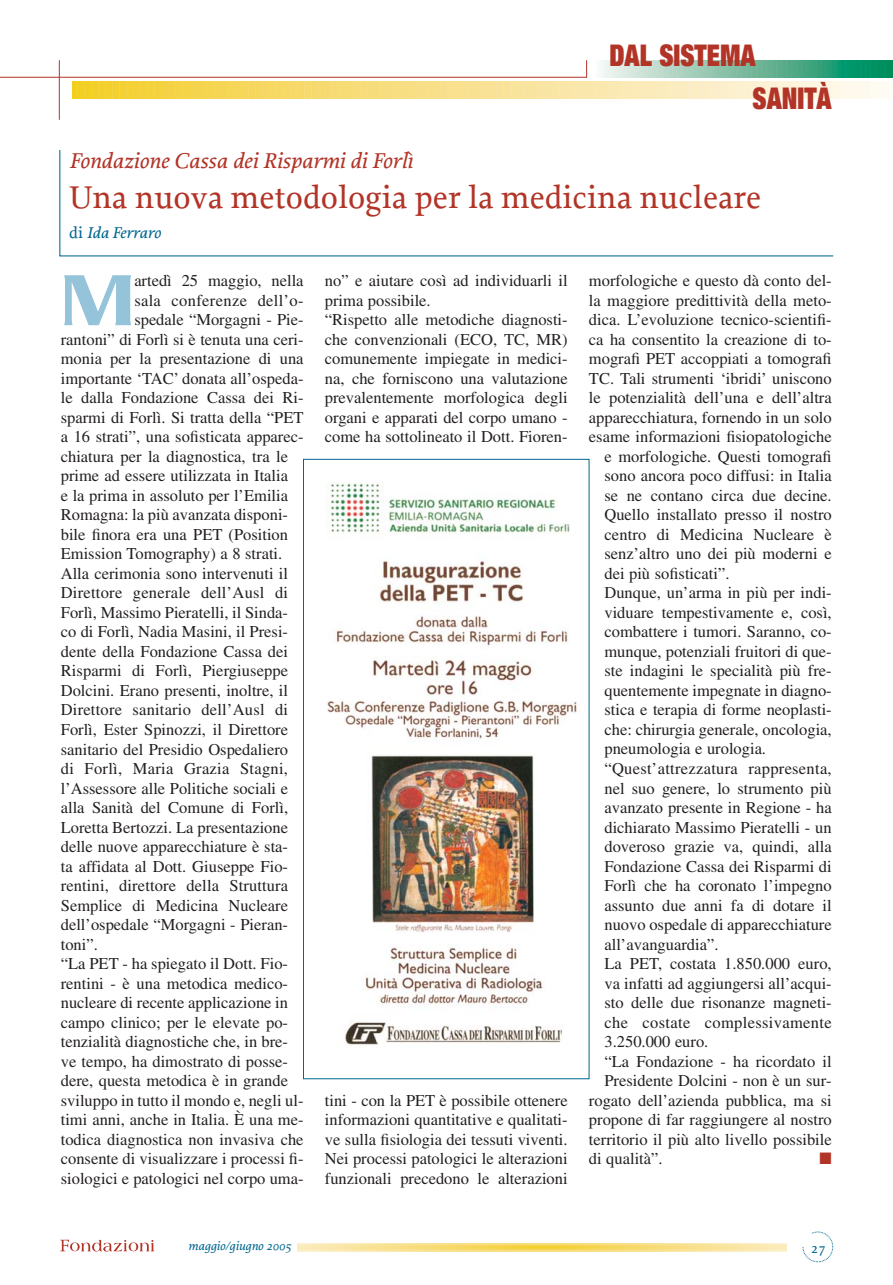
<style>
.page{position:relative;width:893px;height:1285px;background:#fff}
.page>*{position:absolute;margin:0;border:0;box-sizing:border-box;transform-origin:0 0}
.t1{font:500 78px "Serpentine";color:#94c3da}
.t2{font:500 33px "Proforma";color:#b23427}
.t3{font:900 expanded 30px "Helvetica Neue";color:#b23427;scale:.88 1}
.t4{font:italic 500 22.5px "Proforma";color:#b23427}
.t5{font:16.5px/19.5px "Times";color:#231f20}
.t6{font:16.5px "Times";letter-spacing:.02em;color:#231f20}
.t7{font:italic 500 16.5px "Proforma";letter-spacing:-.005em;color:#00678f}
.t8{font:16.5px "Zapf Dingbats";color:#b23427}
.t9{font:500 15px "Proforma";color:#00678f}
.t10{font:italic 500 12.75px "Proforma";color:#00678f}
.s1{font-style:normal}
</style>
<div class="page">
<svg style="left:297px;top:1243px;width:489px;height:8px;background:#f8df87"></svg>
<svg style="left:803px;top:1231px;width:30px;height:30px"></svg>
<svg style="left:60px;top:1239px;width:94px;height:12px"></svg>
<hr style="left:0;top:77px;width:587px;height:1px;background:#b23427">
<hr style="left:59px;top:60px;width:1px;height:60px;background:#b23427">
<svg style="left:72px;top:60px;width:821px;height:38px"></svg>
<svg style="left:59px;top:150px;width:775px;height:107px"></svg>
<img style="left:326px;top:483px;width:252px;height:562px">
<div style="left:303px;top:459px;width:286px;height:619px;border:1px solid #006792"></div>
<h3 class="t3" style="left:609px;top:45px;width:168px">DAL SISTEMA</h3>
<h3 class="t3" style="left:752px;top:87px;width:91px">SANITÀ</h3>
<h3 class="t4" style="left:69px;top:152px;width:345px">Fondazione Cassa dei Risparmi di Forlì</h3>
<h2 class="t2" style="left:69px;top:184px;width:693px">Una nuova metodologia per la medicina nucleare</h2>
<p class="t7" style="left:69px;top:226px;width:93px"><span class="s1">di</span> Ida Ferraro</p>
<h1 class="t1" style="left:61px;top:275px;width:75px">M</h1>
<p class="t5" style="left:134px;top:272px;width:171px">artedì 25 maggio, nella</p>
<p class="t6" style="left:134px;top:294px;width:171px">sala conferenze dell’o-</p>
<p class="t5" style="left:134px;top:311px;width:171px">spedale “Morgagni - Pie-</p>
<p class="t5" style="left:61px;top:331px;width:244px">rantoni” di Forlì si è tenuta una ceri-</p>
<p class="t5" style="left:61px;top:350px;width:244px">monia per la presentazione di una</p>
<p class="t5" style="left:61px;top:370px;width:244px">importante ‘TAC’ donata all’ospeda-</p>
<p class="t5" style="left:61px;top:389px;width:244px">le dalla Fondazione Cassa dei Ri-</p>
<p class="t5" style="left:61px;top:409px;width:244px">sparmi di Forlì. Si tratta della “PET</p>
<p class="t5" style="left:61px;top:428px;width:244px">a 16 strati”, una sofisticata apparec-</p>
<p class="t5" style="left:61px;top:448px;width:229px">chiatura per la diagnostica, tra le</p>
<p class="t5" style="left:61px;top:467px;width:229px">prime ad essere utilizzata in Italia</p>
<p class="t5" style="left:61px;top:487px;width:229px">e la prima in assoluto per l’Emilia</p>
<p class="t5" style="left:61px;top:506px;width:229px">Romagna: la più avanzata disponi-</p>
<p class="t5" style="left:61px;top:526px;width:229px">bile finora era una PET (Position</p>
<p class="t5" style="left:61px;top:545px;width:223px">Emission Tomography) a 8 strati.</p>
<p class="t5" style="left:61px;top:565px;width:229px">Alla cerimonia sono intervenuti il</p>
<p class="t5" style="left:61px;top:584px;width:229px">Direttore generale dell’Ausl di</p>
<p class="t5" style="left:61px;top:604px;width:229px">Forlì, Massimo Pieratelli, il Sinda-</p>
<p class="t5" style="left:61px;top:623px;width:229px">co di Forlì, Nadia Masini, il Presi-</p>
<p class="t5" style="left:61px;top:643px;width:229px">dente della Fondazione Cassa dei</p>
<p class="t5" style="left:61px;top:662px;width:229px">Risparmi di Forlì, Piergiuseppe</p>
<p class="t5" style="left:61px;top:682px;width:229px">Dolcini. Erano presenti, inoltre, il</p>
<p class="t5" style="left:61px;top:701px;width:229px">Direttore sanitario dell’Ausl di</p>
<p class="t5" style="left:61px;top:721px;width:229px">Forlì, Ester Spinozzi, il Direttore</p>
<p class="t5" style="left:61px;top:740px;width:229px">sanitario del Presidio Ospedaliero</p>
<p class="t6" style="left:61px;top:762px;width:229px">di Forlì, Maria Grazia Stagni,</p>
<p class="t5" style="left:61px;top:779px;width:229px">l’Assessore alle Politiche sociali e</p>
<p class="t5" style="left:61px;top:799px;width:229px">alla Sanità del Comune di Forlì,</p>
<p class="t5" style="left:61px;top:818px;width:229px">Loretta Bertozzi. La presentazione</p>
<p class="t5" style="left:61px;top:838px;width:229px">delle nuove apparecchiature è sta-</p>
<p class="t5" style="left:61px;top:857px;width:229px">ta affidata al Dott. Giuseppe Fio-</p>
<p class="t5" style="left:61px;top:877px;width:229px">rentini, direttore della Struttura</p>
<p class="t5" style="left:61px;top:896px;width:229px">Semplice di Medicina Nucleare</p>
<p class="t5" style="left:61px;top:916px;width:229px">dell’ospedale “Morgagni - Pieran-</p>
<p class="t5" style="left:61px;top:935px;width:39px">toni”.</p>
<p class="t5" style="left:61px;top:955px;width:229px">“La PET - ha spiegato il Dott. Fio-</p>
<p class="t5" style="left:61px;top:974px;width:229px">rentini - è una metodica medico-</p>
<p class="t5" style="left:61px;top:994px;width:229px">nucleare di recente applicazione in</p>
<p class="t5" style="left:61px;top:1013px;width:229px">campo clinico; per le elevate po-</p>
<p class="t5" style="left:61px;top:1033px;width:229px">tenzialità diagnostiche che, in bre-</p>
<p class="t5" style="left:61px;top:1052px;width:229px">ve tempo, ha dimostrato di posse-</p>
<p class="t5" style="left:61px;top:1072px;width:229px">dere, questa metodica è in grande</p>
<p class="t5" style="left:61px;top:1091px;width:244px">sviluppo in tutto il mondo e, negli ul-</p>
<p class="t5" style="left:61px;top:1111px;width:244px">timi anni, anche in Italia. È una me-</p>
<p class="t5" style="left:61px;top:1130px;width:244px">todica diagnostica non invasiva che</p>
<p class="t5" style="left:61px;top:1150px;width:244px">consente di visualizzare i processi fi-</p>
<p class="t5" style="left:61px;top:1169px;width:244px">siologici e patologici nel corpo uma-</p>
<p class="t5" style="left:325px;top:272px;width:244px">no” e aiutare così ad individuarli il prima possibile.<br>“Rispetto alle metodiche diagnosti&shy;che convenzionali (ECO, TC, MR) comunemente impiegate in medici&shy;na, che forniscono una valutazione prevalentemente morfologica degli organi e apparati del corpo umano - come ha sottolineato il Dott. Fioren-</p>
<p class="t5" style="left:325px;top:1091px;width:244px;text-align:justify">tini - con la PET è possibile ottenere informazioni quantitative e qualitati&shy;ve sulla fisiologia dei tessuti viventi.<br>Nei processi patologici le alterazioni funzionali precedono le alterazioni</p>
<p class="t5" style="left:589px;top:272px;width:244px">morfologiche e questo dà conto del-</p>
<p class="t5" style="left:589px;top:292px;width:244px">la maggiore predittività della meto-</p>
<p class="t5" style="left:589px;top:311px;width:244px">dica. L’evoluzione tecnico-scientifi-</p>
<p class="t5" style="left:589px;top:331px;width:244px">ca ha consentito la creazione di to-</p>
<p class="t5" style="left:589px;top:350px;width:244px">mografi PET accoppiati a tomografi</p>
<p class="t5" style="left:589px;top:370px;width:244px">TC. Tali strumenti ‘ibridi’ uniscono</p>
<p class="t5" style="left:589px;top:389px;width:244px">le potenzialità dell’una e dell’altra</p>
<p class="t5" style="left:589px;top:409px;width:244px">apparecchiatura, fornendo in un solo</p>
<p class="t5" style="left:589px;top:428px;width:244px">esame informazioni fisiopatologiche</p>
<p class="t5" style="left:604px;top:448px;width:229px">e morfologiche. Questi tomografi</p>
<p class="t5" style="left:604px;top:467px;width:229px">sono ancora poco diffusi: in Italia</p>
<p class="t5" style="left:604px;top:487px;width:229px">se ne contano circa due decine.</p>
<p class="t5" style="left:604px;top:506px;width:229px">Quello installato presso il nostro</p>
<p class="t5" style="left:604px;top:526px;width:229px">centro di Medicina Nucleare è</p>
<p class="t5" style="left:604px;top:545px;width:229px">senz’altro uno dei più moderni e</p>
<p class="t5" style="left:604px;top:565px;width:127px">dei più sofisticati”.</p>
<p class="t5" style="left:604px;top:584px;width:229px">Dunque, un’arma in più per indi-</p>
<p class="t5" style="left:604px;top:604px;width:229px">viduare tempestivamente e, così,</p>
<p class="t5" style="left:604px;top:623px;width:229px">combattere i tumori. Saranno, co-</p>
<p class="t5" style="left:604px;top:643px;width:229px">munque, potenziali fruitori di que-</p>
<p class="t5" style="left:604px;top:662px;width:229px">ste indagini le specialità più fre-</p>
<p class="t5" style="left:604px;top:682px;width:229px">quentemente impegnate in diagno-</p>
<p class="t5" style="left:604px;top:701px;width:229px">stica e terapia di forme neoplasti-</p>
<p class="t5" style="left:604px;top:721px;width:229px">che: chirurgia generale, oncologia,</p>
<p class="t5" style="left:604px;top:740px;width:163px">pneumologia e urologia.</p>
<p class="t5" style="left:604px;top:760px;width:229px">“Quest’attrezzatura rappresenta,</p>
<p class="t5" style="left:604px;top:779px;width:229px">nel suo genere, lo strumento più</p>
<p class="t5" style="left:604px;top:799px;width:229px">avanzato presente in Regione - ha</p>
<p class="t5" style="left:604px;top:818px;width:229px">dichiarato Massimo Pieratelli - un</p>
<p class="t5" style="left:604px;top:838px;width:229px">doveroso grazie va, quindi, alla</p>
<p class="t5" style="left:604px;top:857px;width:229px">Fondazione Cassa dei Risparmi di</p>
<p class="t5" style="left:604px;top:877px;width:229px">Forlì che ha coronato l’impegno</p>
<p class="t5" style="left:604px;top:896px;width:229px">assunto due anni fa di dotare il</p>
<p class="t5" style="left:604px;top:916px;width:229px">nuovo ospedale di apparecchiature</p>
<p class="t5" style="left:604px;top:935px;width:116px">all’avanguardia”.</p>
<p class="t5" style="left:604px;top:955px;width:229px">La PET, costata 1.850.000 euro,</p>
<p class="t5" style="left:604px;top:974px;width:229px">va infatti ad aggiungersi all’acqui-</p>
<p class="t5" style="left:604px;top:994px;width:229px">sto delle due risonanze magneti-</p>
<p class="t6" style="left:604px;top:1015px;width:229px">che costate complessivamente</p>
<p class="t5" style="left:604px;top:1033px;width:105px">3.250.000 euro.</p>
<p class="t5" style="left:604px;top:1052px;width:229px">“La Fondazione - ha ricordato il</p>
<p class="t5" style="left:604px;top:1072px;width:229px">Presidente Dolcini - non è un sur-</p>
<p class="t5" style="left:589px;top:1091px;width:244px">rogato dell’azienda pubblica, ma si</p>
<p class="t5" style="left:589px;top:1111px;width:244px">propone di far raggiungere al nostro</p>
<p class="t5" style="left:589px;top:1130px;width:244px">territorio il più alto livello possibile</p>
<p class="t5" style="left:589px;top:1150px;width:75px">di qualità”.</p>
<p class="t8" style="left:819px;top:1150px;width:14px">■</p>
<p class="t10" style="left:188px;top:1240px;width:105px">maggio/giugno 2005</p>
<p class="t9" style="left:811px;top:1241px;width:16px">27</p>
</div>
